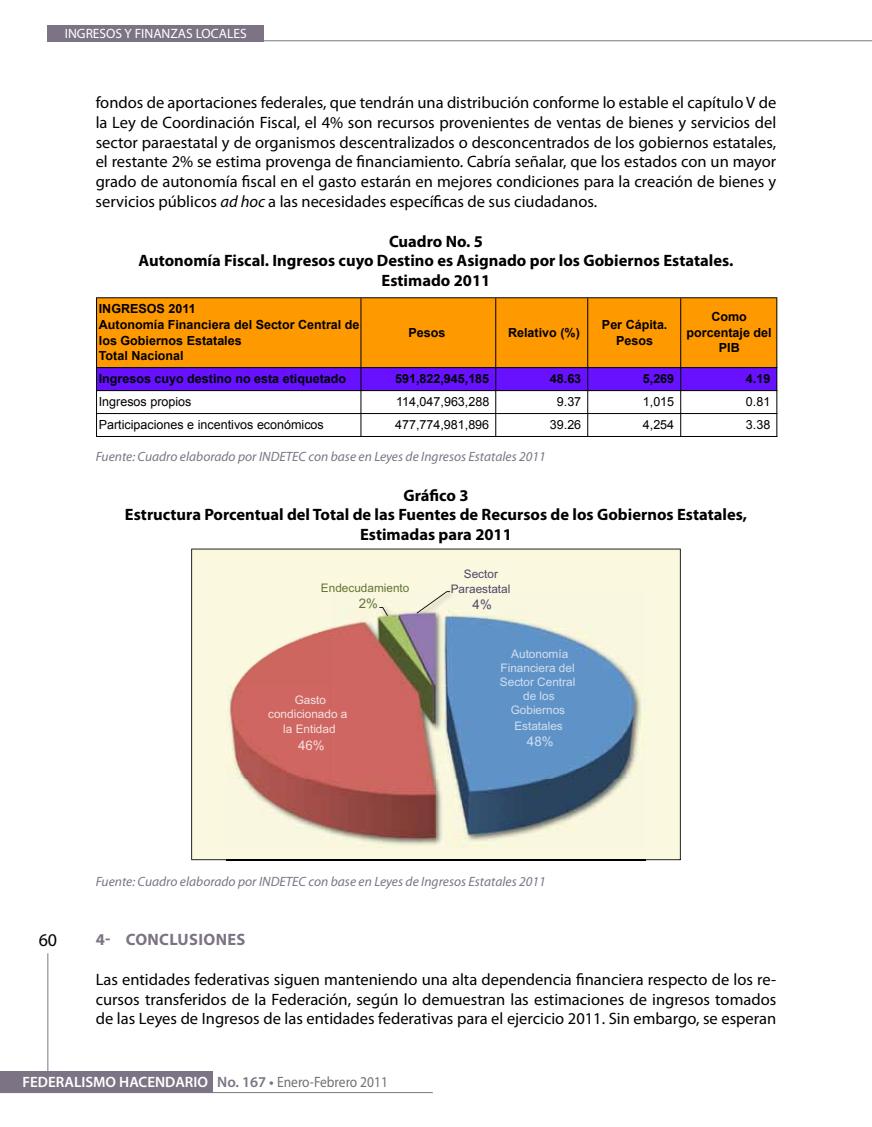
<style>
.page{position:relative;width:872px;height:1127px;background:#fff}
.page>*{position:absolute;margin:0;border:0;box-sizing:border-box;transform-origin:0 0}
.t1{font:18px "Myriad Pro";color:#000}
.t2{font:16.5px/19.8px "Myriad Pro";color:#000;text-align:justify}
.t3{font:700 16.5px/19.8px "Myriad Pro";color:#000;text-align:center}
.t4{font:700 16.5px "Myriad Pro";letter-spacing:.02em;color:#7c7485}
.t5{font:600 15px "Myriad Pro";color:#fff}
.t6{font:italic 13.5px "Myriad Pro";color:#7c7485}
.t7{font:13.5px "Myriad Pro";color:#fff}
.t8{font:13.2px "Arial";color:#d1e0f1}
.t9{font:13.2px "Arial";color:#f5e3e1}
.t10{font:13.2px "Arial";color:#627434}
.t11{font:13.2px "Arial";color:#524265}
.t12{font:700 12.6px/15.6px "Arial";color:#000;text-align:center}
.t13{font:12.6px "Arial";color:#000}
.t14{font:11.85px/14.2px "Arial";color:#d1e0f1;text-align:center}
.t15{font:11.85px/14px "Arial";color:#f5e3e1;text-align:center}
.t16{font:11.85px/15.5px "Arial";color:#524265;text-align:center}
.t17{font:11.85px "Arial";color:#627434}
.s1{font-style:italic}
.s2{color:#7c7485}
.s3{font-weight:400;color:#707172}
</style>
<div class="page">
<div style="left:0;top:1071px;width:213px;height:22px;background:#7c7485"></div>
<hr style="left:0;top:1092px;width:433px;height:1px;background:#7c7485">
<hr style="left:47px;top:953px;width:1px;height:118px;background:#7c7485">
<hr style="left:47px;top:40px;width:825px;height:1px;background:#7c7485">
<div style="left:47px;top:25px;width:217px;height:16px;background:#7c7485"></div>
<div style="left:97px;top:298px;width:680px;height:70px;background:#f90"></div>
<div style="left:97px;top:368px;width:680px;height:23px;background:#6711ff"></div>
<hr style="left:96px;top:297px;width:1px;height:140px;background:#000">
<hr style="left:360px;top:298px;width:1px;height:139px;background:#000">
<hr style="left:495px;top:298px;width:1px;height:139px;background:#000">
<hr style="left:587px;top:298px;width:1px;height:139px;background:#000">
<hr style="left:680px;top:298px;width:1px;height:139px;background:#000">
<hr style="left:776px;top:298px;width:1px;height:139px;background:#000">
<hr style="left:97px;top:297px;width:680px;height:1px;background:#000">
<hr style="left:97px;top:367px;width:680px;height:1px;background:#000">
<hr style="left:97px;top:390px;width:680px;height:1px;background:#000">
<hr style="left:97px;top:413px;width:680px;height:1px;background:#000">
<hr style="left:97px;top:436px;width:680px;height:1px;background:#000">
<div style="left:191px;top:549px;width:489px;height:311px;background:#faf9e0"></div>
<div style="left:225px;top:586px;width:419px;height:29px;background:#faf9e0"></div>
<img style="left:225px;top:615px;width:1px;height:233px">
<img style="left:226px;top:592px;width:420px;height:269px">
<img style="left:226px;top:685px;width:105px;height:1px">
<img style="left:331px;top:685px;width:105px;height:1px">
<img style="left:436px;top:685px;width:105px;height:1px">
<img style="left:541px;top:685px;width:103px;height:1px">
<img style="left:226px;top:859px;width:420px;height:1px">
<img style="left:541px;top:779px;width:103px;height:69px">
<svg style="left:379px;top:607px;width:9px;height:9px"></svg>
<svg style="left:416px;top:591px;width:34px;height:22px"></svg>
<p class="t7" style="left:65px;top:25px;width:183px">INGRESOS Y FINANZAS LOCALES</p>
<p class="t2" style="left:96px;top:92px;width:682px">fondos de aportaciones federales, que tendrán una distribución conforme lo estable el capítulo V de la Ley de Coordinación Fiscal, el 4% son recursos provenientes de ventas de bienes y servicios del sector paraestatal y de organismos descentralizados o desconcentrados de los gobiernos estatales, el restante 2% se estima provenga de financiamiento. Cabría señalar, que los estados con un mayor grado de autonomía fiscal en el gasto estarán en mejores condiciones para la creación de bienes y servicios públicos <span class="s1">ad hoc</span> a las necesidades específicas de sus ciudadanos.</p>
<p class="t3" style="left:138px;top:231px;width:596px">Cuadro No. 5<br>Autonomía Fiscal. Ingresos cuyo Destino es Asignado por los Gobiernos Estatales.<br>Estimado 2011</p>
<p class="t12" style="left:99px;top:302px;width:262px;text-align:left">INGRESOS 2011<br>Autonomía Financiera del Sector Central de los Gobiernos Estatales<br>Total Nacional</p>
<p class="t12" style="left:408px;top:326px;width:38px">Pesos</p>
<p class="t12" style="left:508px;top:326px;width:73px">Relativo (%)</p>
<p class="t12" style="left:602px;top:318px;width:67px">Per Cápita.<br>Pesos</p>
<p class="t12" style="left:686px;top:310px;width:86px">Como porcentaje del<br>PIB</p>
<p class="t12" style="left:99px;top:372px;width:249px">Ingresos cuyo destino no esta etiquetado</p>
<p class="t12" style="left:395px;top:372px;width:96px">591,822,945,185</p>
<p class="t12" style="left:550px;top:372px;width:33px">48.63</p>
<p class="t12" style="left:643px;top:372px;width:33px">5,269</p>
<p class="t12" style="left:746px;top:372px;width:26px">4.19</p>
<p class="t13" style="left:99px;top:397px;width:94px">Ingresos propios</p>
<p class="t13" style="left:396px;top:397px;width:95px">114,047,963,288</p>
<p class="t13" style="left:557px;top:397px;width:26px">9.37</p>
<p class="t13" style="left:643px;top:397px;width:33px">1,015</p>
<p class="t13" style="left:746px;top:397px;width:26px">0.81</p>
<p class="t13" style="left:99px;top:420px;width:227px">Participaciones e incentivos económicos</p>
<p class="t13" style="left:395px;top:420px;width:96px">477,774,981,896</p>
<p class="t13" style="left:550px;top:420px;width:33px">39.26</p>
<p class="t13" style="left:643px;top:420px;width:33px">4,254</p>
<p class="t13" style="left:746px;top:420px;width:26px">3.38</p>
<p class="t6" style="left:96px;top:448px;width:451px">Fuente: Cuadro elaborado por INDETEC con base en Leyes de Ingresos Estatales 2011</p>
<p class="t3" style="left:125px;top:484px;width:623px">Gráfico 3<br>Estructura Porcentual del Total de las Fuentes de Recursos de los Gobiernos Estatales,<br>Estimadas para 2011</p>
<p class="t17" style="left:321px;top:581px;width:90px">Endecudamiento</p>
<p class="t10" style="left:359px;top:596px;width:21px">2%</p>
<p class="t15" style="left:268px;top:693px;width:81px">Gasto condicionado a</p>
<p class="t15" style="left:283px;top:722px;width:54px">la Entidad</p>
<p class="t9" style="left:298px;top:737px;width:28px">46%</p>
<p class="t16" style="left:451px;top:565px;width:61px">Sector<br>Paraestatal</p>
<p class="t11" style="left:472px;top:597px;width:21px">4%</p>
<p class="t14" style="left:500px;top:646px;width:77px">Autonomía<br>Financiera del<br>Sector Central de los<br>Gobiernos</p>
<p class="t14" style="left:514px;top:718px;width:50px">Estatales</p>
<p class="t8" style="left:527px;top:734px;width:28px">48%</p>
<p class="t1" style="left:39px;top:929px;width:20px">60</p>
<p class="t6" style="left:96px;top:873px;width:451px">Fuente: Cuadro elaborado por INDETEC con base en Leyes de Ingresos Estatales 2011</p>
<p class="t4" style="left:96px;top:929px;width:141px">4- Conclusiones</p>
<p class="t2" style="left:96px;top:969px;width:682px">Las entidades federativas siguen manteniendo una alta dependencia financiera respecto de los re&shy;cursos transferidos de la Federación, según lo demuestran las estimaciones de ingresos tomados de las Leyes de Ingresos de las entidades federativas para el ejercicio 2011. Sin embargo, se esperan</p>
<p class="t5" style="left:23px;top:1073px;width:367px">FEDERALISMO HACENDARIO <span class="s2">No. 167 •</span> <span class="s3">Enero-Febrero 2011</span></p>
</div>
